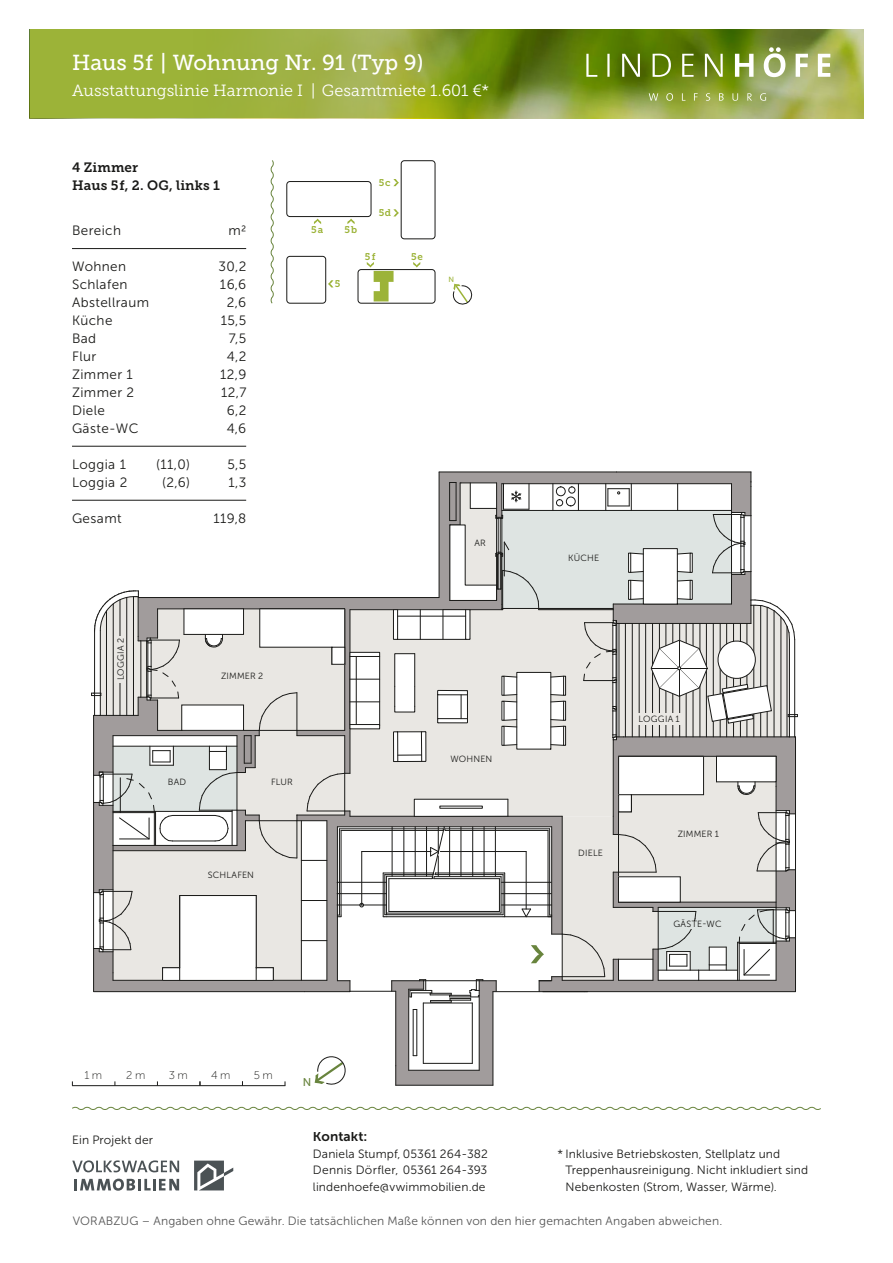
<style>
.page{position:relative;width:893px;height:1263px;background:#fff}
.page>*{position:absolute;margin:0;border:0;box-sizing:border-box;transform-origin:0 0}
.t1{font:21.6px "Museo Slab 500";color:#fff}
.t2{font:16.2px "Museo Slab 300";letter-spacing:.005em;color:#fff}
.t3{font:13.5px "Museo Sans 300";letter-spacing:.03em;color:#1a1a18}
.t4{font:13.5px/18px "Museo Slab 700";letter-spacing:.01em;color:#1a1a18}
.t5{font:13.5px "Museo Sans 700";letter-spacing:.01em;color:#1a1a18}
.t6{font:12px/16.5px "Museo Sans 300";letter-spacing:.01em;color:#1a1a18;text-align:justify}
.t7{font:12px "Museo Sans 300";letter-spacing:.015em;color:#565656}
.t8{font:11.25px "Museo Sans 100";color:#1a1a18}
.t9{font:11.25px "Museo Sans 500";color:#68843d}
.t10{font:9.75px "Museo Slab 700";letter-spacing:.085em;color:#9cb338}
.t11{font:9px "Museo Sans 300";letter-spacing:.025em;color:#1a1a18}
.t12{font:7.5px "Museo Sans 500";color:#9cb338}
</style>
<div class="page">
<img style="left:551px;top:30px;width:312px;height:88px">
<svg style="left:194px;top:1160px;width:39px;height:30px"></svg>
<svg style="left:72px;top:1160px;width:107px;height:12px"></svg>
<svg style="left:75px;top:1178px;width:104px;height:13px"></svg>
<svg style="left:72px;top:1106px;width:749px;height:4px"></svg>
<svg style="left:649px;top:93px;width:117px;height:8px"></svg>
<svg style="left:586px;top:47px;width:244px;height:30px;background:#8aa04b"></svg>
<svg style="left:30px;top:30px;width:521px;height:88px;background:#94a937"></svg>
<svg style="left:270px;top:160px;width:4px;height:144px"></svg>
<svg style="left:328px;top:280px;width:5px;height:7px"></svg>
<svg style="left:314px;top:219px;width:7px;height:5px"></svg>
<svg style="left:347px;top:219px;width:8px;height:5px"></svg>
<div style="left:287px;top:181px;width:84px;height:36px;border:1px solid #1a1a18;border-radius:3px"></div>
<div style="left:401px;top:160px;width:34px;height:79px;border:1px solid #1a1a18;border-radius:3px"></div>
<svg style="left:393px;top:179px;width:6px;height:7px"></svg>
<svg style="left:393px;top:209px;width:6px;height:7px"></svg>
<div style="left:358px;top:269px;width:77px;height:34px;border:1px solid #1a1a18;border-radius:3px"></div>
<svg style="left:413px;top:262px;width:7px;height:5px"></svg>
<svg style="left:367px;top:262px;width:27px;height:39px"></svg>
<svg style="left:453px;top:283px;width:20px;height:22px"></svg>
<div style="left:287px;top:256px;width:39px;height:47px;border:1px solid #1a1a18;border-radius:3px"></div>
<hr style="left:72px;top:248px;width:174px;height:1px;background:#1a1a18">
<hr style="left:72px;top:446px;width:174px;height:1px;background:#1a1a18">
<hr style="left:72px;top:500px;width:174px;height:1px;background:#1a1a18">
<hr style="left:72px;top:1085px;width:213px;height:1px;background:#1a1a18">
<svg style="left:91px;top:472px;width:707px;height:614px"></svg>
<h1 class="t1" style="left:72px;top:50px;width:353px">Haus 5f | Wohnung Nr. 91 (Typ 9)</h1>
<h2 class="t2" style="left:72px;top:81px;width:419px">Ausstattungslinie Harmonie I | Gesamtmiete 1.601 €*</h2>
<p class="t4" style="left:72px;top:158px;width:149px">4 Zimmer<br>Haus 5f, 2. OG, links 1</p>
<p class="t3" style="left:72px;top:223px;width:51px">Bereich</p>
<p class="t3" style="left:228px;top:223px;width:19px">m2</p>
<p class="t3" style="left:72px;top:259px;width:56px">Wohnen</p>
<p class="t3" style="left:218px;top:259px;width:29px">30,2</p>
<p class="t3" style="left:72px;top:277px;width:57px">Schlafen</p>
<p class="t3" style="left:220px;top:277px;width:28px">16,6</p>
<p class="t3" style="left:72px;top:295px;width:79px">Abstellraum</p>
<p class="t3" style="left:227px;top:295px;width:21px">2,6</p>
<p class="t3" style="left:72px;top:313px;width:42px">Küche</p>
<p class="t3" style="left:221px;top:313px;width:27px">15,5</p>
<p class="t3" style="left:72px;top:331px;width:26px">Bad</p>
<p class="t3" style="left:229px;top:331px;width:19px">7,5</p>
<p class="t3" style="left:72px;top:349px;width:26px">Flur</p>
<p class="t3" style="left:227px;top:349px;width:21px">4,2</p>
<p class="t3" style="left:72px;top:367px;width:62px">Zimmer 1</p>
<p class="t3" style="left:220px;top:367px;width:28px">12,9</p>
<p class="t3" style="left:72px;top:385px;width:64px">Zimmer 2</p>
<p class="t3" style="left:221px;top:385px;width:27px">12,7</p>
<p class="t3" style="left:72px;top:403px;width:35px">Diele</p>
<p class="t3" style="left:227px;top:403px;width:21px">6,2</p>
<p class="t3" style="left:72px;top:421px;width:68px">Gäste-WC</p>
<p class="t3" style="left:227px;top:421px;width:21px">4,6</p>
<p class="t3" style="left:72px;top:457px;width:56px">Loggia 1</p>
<p class="t3" style="left:156px;top:457px;width:35px">(11,0)</p>
<p class="t3" style="left:227px;top:457px;width:20px">5,5</p>
<p class="t3" style="left:72px;top:475px;width:57px">Loggia 2</p>
<p class="t3" style="left:162px;top:475px;width:30px">(2,6)</p>
<p class="t3" style="left:228px;top:475px;width:19px">1,3</p>
<p class="t3" style="left:72px;top:511px;width:51px">Gesamt</p>
<p class="t3" style="left:213px;top:511px;width:34px">119,8</p>
<p class="t10" style="left:311px;top:224px;width:14px">5a</p>
<p class="t10" style="left:345px;top:224px;width:14px">5b</p>
<p class="t10" style="left:335px;top:278px;width:7px">5</p>
<p class="t10" style="left:379px;top:177px;width:13px">5c</p>
<p class="t10" style="left:379px;top:207px;width:14px">5d</p>
<p class="t10" style="left:365px;top:251px;width:12px">5f</p>
<p class="t10" style="left:411px;top:251px;width:13px">5e</p>
<p class="t12" style="left:449px;top:275px;width:7px">N</p>
<p class="t11" style="left:474px;top:538px;width:13px">AR</p>
<p class="t11" style="left:116px;top:680px;width:44px;rotate:-90deg">LOGGIA 2</p>
<p class="t11" style="left:221px;top:671px;width:44px">ZIMMER 2</p>
<p class="t11" style="left:168px;top:777px;width:20px">BAD</p>
<p class="t11" style="left:271px;top:777px;width:23px">FLUR</p>
<p class="t11" style="left:208px;top:870px;width:48px">SCHLAFEN</p>
<p class="t11" style="left:450px;top:754px;width:43px">WOHNEN</p>
<p class="t11" style="left:568px;top:553px;width:33px">KÜCHE</p>
<p class="t11" style="left:639px;top:714px;width:43px">LOGGIA 1</p>
<p class="t11" style="left:578px;top:847px;width:26px">DIELE</p>
<p class="t11" style="left:678px;top:829px;width:43px">ZIMMER 1</p>
<p class="t11" style="left:673px;top:919px;width:50px">GÄSTE-WC</p>
<p class="t8" style="left:84px;top:1069px;width:19px">1 m</p>
<p class="t8" style="left:126px;top:1069px;width:21px">2 m</p>
<p class="t8" style="left:169px;top:1069px;width:21px">3 m</p>
<p class="t8" style="left:211px;top:1069px;width:21px">4 m</p>
<p class="t8" style="left:254px;top:1069px;width:21px">5 m</p>
<p class="t6" style="left:72px;top:1132px;width:82px">Ein Projekt der</p>
<p class="t9" style="left:303px;top:1076px;width:10px">N</p>
<p class="t5" style="left:313px;top:1129px;width:56px">Kontakt:</p>
<p class="t6" style="left:313px;top:1145px;width:176px">Daniela Stumpf, 05361 264-382<br>Dennis Dörfler, 05361 264-393 lindenhoefe@vwimmobilien.de</p>
<p class="t6" style="left:566px;top:1145px;width:244px;text-align:left;text-indent:-8px">* Inklusive Betriebskosten, Stellplatz und<br>Treppenhausreinigung. Nicht inkludiert sind<br>Nebenkosten (Strom, Wasser, Wärme).</p>
<p class="t7" style="left:73px;top:1214px;width:651px">VORABZUG – Angaben ohne Gewähr. Die tatsächlichen Maße können von den hier gemachten Angaben abweichen.</p>
</div>
